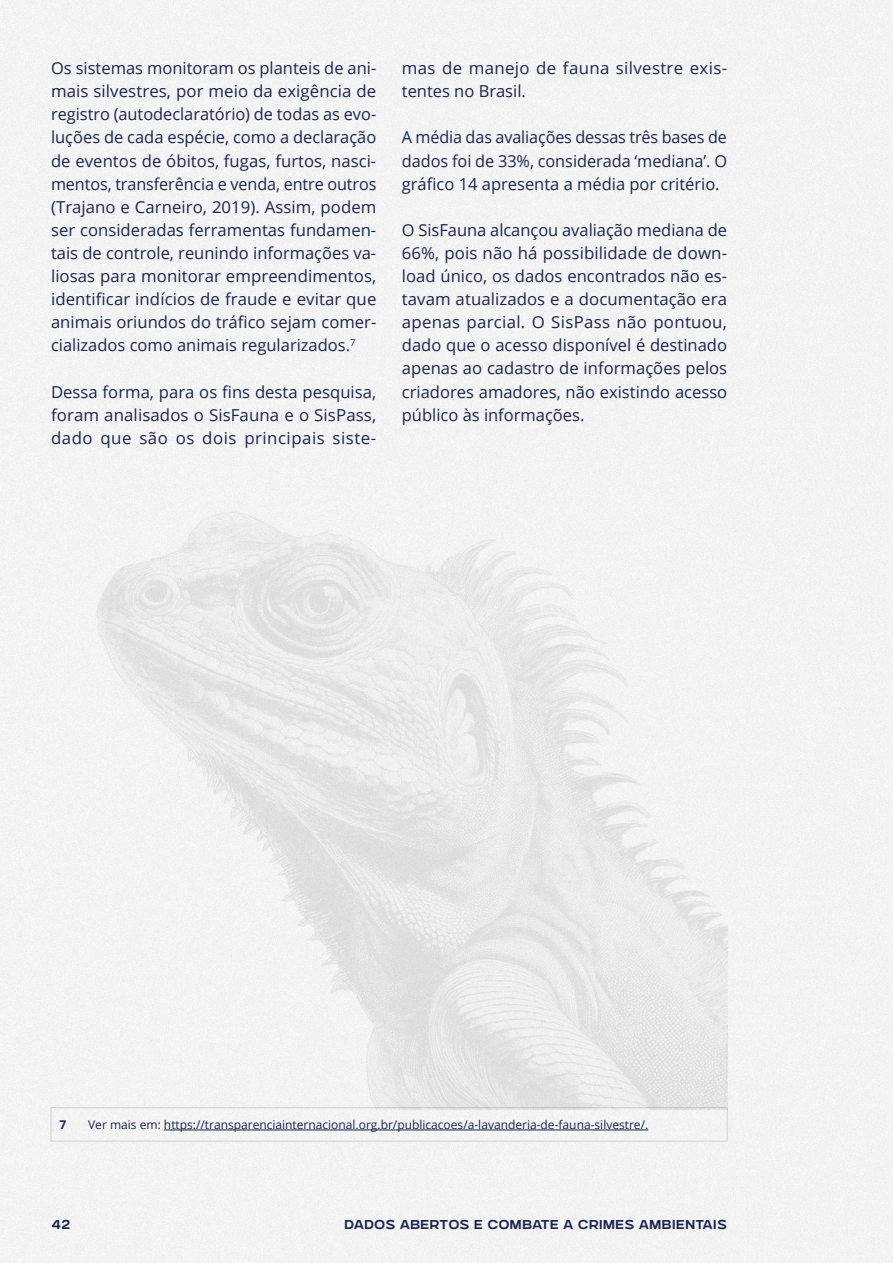
<style>
.page{position:relative;width:893px;height:1263px;background:#fff}
.page>*{position:absolute;margin:0;border:0;box-sizing:border-box;transform-origin:0 0}
.t1{font:16.5px/23.1px "Open Sans";color:#1c2450;text-align:justify}
.t2{font:16.5px/23.1px "Open Sans";letter-spacing:.02em;color:#1c2450}
.t3{font:12px "Open Sans";color:#1c2450}
.t4{font:12px "Gunterz";color:#1c2450}
.t5{font:700 12px "Open Sans";color:#1c2450}
</style>
<div class="page">
<div style="left:51px;top:1107px;width:676px;height:34px;border:1px solid #d1cfd0"></div>
<hr style="left:164px;top:1130px;width:484px;height:1px;background:#1c2450">
<img style="left:51px;top:434px;width:676px;height:676px">
<p class="t1" style="left:51px;top:56px;width:327px">Os sistemas monitoram os planteis de ani&shy;mais silvestres, por meio da exigência de registro (autodeclaratório) de todas as evo&shy;luções de cada espécie, como a declaração de eventos de óbitos, fugas, furtos, nasci&shy;mentos, transferência e venda, entre outros (Trajano e Carneiro, 2019). Assim, podem ser consideradas ferramentas fundamen&shy;tais de controle, reunindo informações va&shy;liosas para monitorar empreendimentos, identificar indícios de fraude e evitar que animais oriundos do tráfico sejam comer&shy;cializados como animais regularizados.<sup>7</sup></p>
<p class="t1" style="left:51px;top:380px;width:327px">Dessa forma, para os fins desta pesquisa, foram analisados o SisFauna e o SisPass, dado que são os dois principais siste-</p>
<p class="t2" style="left:402px;top:56px;width:327px">mas de manejo de fauna silvestre exis&shy;tentes no Brasil.</p>
<p class="t1" style="left:402px;top:125px;width:327px">A média das avaliações dessas três bases de dados foi de 33%, considerada ‘mediana’. O gráfico 14 apresenta a média por critério.</p>
<p class="t1" style="left:402px;top:218px;width:327px">O SisFauna alcançou avaliação mediana de 66%, pois não há possibilidade de down&shy;load único, os dados encontrados não es&shy;tavam atualizados e a documentação era apenas parcial. O SisPass não pontuou, dado que o acesso disponível é destinado apenas ao cadastro de informações pelos criadores amadores, não existindo acesso público às informações.</p>
<p class="t5" style="left:60px;top:1116px;width:8px">7</p>
<p class="t3" style="left:88px;top:1116px;width:562px">Ver mais em: https://transparenciainternacional.org.br/publicacoes/a-lavanderia-de-fauna-silvestre/.</p>
<p class="t4" style="left:51px;top:1217px;width:21px">42</p>
<p class="t4" style="left:344px;top:1217px;width:384px">DADOS ABERTOS E COMBATE A CRIMES AMBIENTAIS</p>
</div>
